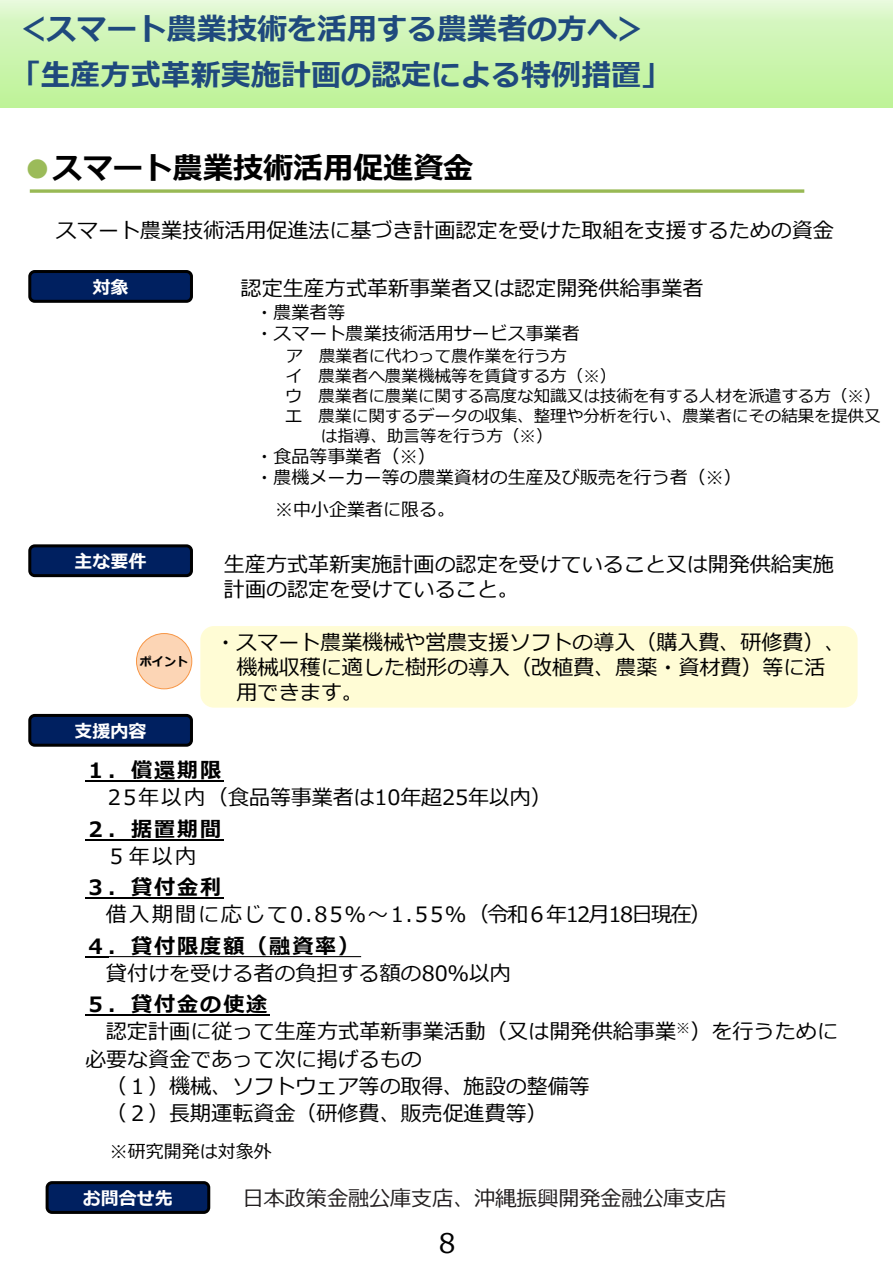
<style>
.page{position:relative;width:893px;height:1264px;background:#fff}
.page>*{position:absolute;margin:0;border:0;box-sizing:border-box;transform-origin:0 0}
.t1{font:700 30px "Meiryo";color:#1f497d}
.t2{font:700 30px "Meiryo";color:#000}
.t3{font:27px "Meiryo";color:#000}
.t4{font:21px/25.2px "Meiryo";color:#000}
.t5{font:700 21px "Meiryo";letter-spacing:.095em;color:#000}
.t6{font:21px "Meiryo";letter-spacing:-.065em;color:#000}
.t7{font:21px "Meiryo";color:#231f20}
.t8{font:18px "Meiryo";color:#000}
.t9{font:700 18px "Meiryo";color:#fff}
.t10{font:16.5px "Meiryo";color:#000}
.t11{font:700 12px "Meiryo";color:#000}
.s1{color:#9bbb59}
</style>
<div class="page">
<div style="left:0;top:0;width:892px;height:107px;background:linear-gradient(to bottom,#e0f8d1,#bcf394)"></div>
<svg style="left:30px;top:189px;width:774px;height:4px;background:#a7c36e"></svg>
<div style="left:28px;top:270px;width:165px;height:33px;background:#002060;border:3px solid #000;border-radius:5px"></div>
<div style="left:28px;top:544px;width:165px;height:33px;background:#002060;border:3px solid #000;border-radius:5px"></div>
<div style="left:28px;top:713px;width:165px;height:33px;background:#002060;border:3px solid #000;border-radius:5px"></div>
<div style="left:46px;top:1180px;width:164px;height:33px;background:#002060;border:3px solid #000;border-radius:5px"></div>
<div style="left:200px;top:626px;width:657px;height:81px;background:#fffcd5;border-radius:14px"></div>
<div style="left:136px;top:633px;width:56px;height:55px;background:#fcd5b5;border-radius:50%"></div>
<div style="left:136px;top:633px;width:56px;height:56px;border:1px solid #f79646;border-radius:50%"></div>
<svg style="left:85px;top:780px;width:23px;height:1px"></svg>
<hr style="left:108px;top:780px;width:115px;height:1px;background:#000">
<hr style="left:108px;top:838px;width:115px;height:1px;background:#000">
<hr style="left:85px;top:897px;width:46px;height:1px;background:#000">
<hr style="left:131px;top:897px;width:92px;height:1px;background:#000">
<hr style="left:85px;top:1014px;width:184px;height:1px;background:#000">
<p class="t1" style="left:16px;top:8px;width:632px">＜スマート農業技術を活用する農業者の方へ＞</p>
<p class="t1" style="left:10px;top:54px;width:662px">「生産方式革新実施計画の認定による特例措置」</p>
<p class="t2" style="left:23px;top:147px;width:452px"><span class="s1">●</span>スマート農業技術活用促進資金</p>
<p class="t4" style="left:56px;top:219px;width:779px">スマート農業技術活用促進法に基づき計画認定を受けた取組を支援するための資金</p>
<p class="t9" style="left:92px;top:274px;width:37px">対象</p>
<p class="t9" style="left:74px;top:548px;width:73px">主な要件</p>
<p class="t11" style="left:140px;top:653px;width:50px">ポイント</p>
<p class="t9" style="left:74px;top:718px;width:73px">支援内容</p>
<p class="t4" style="left:241px;top:276px;width:464px">認定生産方式革新事業者又は認定開発供給事業者</p>
<p class="t8" style="left:255px;top:299px;width:91px">・農業者等</p>
<p class="t8" style="left:255px;top:321px;width:325px">・スマート農業技術活用サービス事業者</p>
<p class="t10" style="left:286px;top:344px;width:282px">ア 農業者に代わって農作業を行う方</p>
<p class="t10" style="left:286px;top:364px;width:332px">イ 農業者へ農業機械等を賃貸する方（※）</p>
<p class="t10" style="left:285px;top:384px;width:596px">ウ 農業者に農業に関する高度な知識又は技術を有する人材を派遣する方（※）</p>
<p class="t10" style="left:285px;top:404px;width:596px">エ 農業に関するデータの収集、整理や分析を行い、農業者にその結果を提供又</p>
<p class="t10" style="left:321px;top:424px;width:233px">は指導、助言等を行う方（※）</p>
<p class="t8" style="left:255px;top:443px;width:181px">・食品等事業者（※）</p>
<p class="t8" style="left:255px;top:465px;width:487px">・農機メーカー等の農業資材の生産及び販売を行う者（※）</p>
<p class="t8" style="left:275px;top:497px;width:182px">※中小企業者に限る。</p>
<p class="t4" style="left:224px;top:553px;width:611px">生産方式革新実施計画の認定を受けていること又は開発供給実施計画の認定を受けていること。</p>
<p class="t4" style="left:236px;top:630px;width:610px;text-indent:-21px">・スマート農業機械や営農支援ソフトの導入（購入費、研修費）、機械収穫に適した樹形の導入（改植費、農薬・資材費）等に活用できます。</p>
<p class="t5" style="left:85px;top:755px;width:138px">１．償還期限</p>
<p class="t4" style="left:108px;top:786px;width:445px">25年以内（食品等事業者は10年超25年以内）</p>
<p class="t5" style="left:85px;top:814px;width:138px">２．据置期間</p>
<p class="t4" style="left:106px;top:844px;width:92px">５年以内</p>
<p class="t5" style="left:85px;top:872px;width:138px">３．貸付金利</p>
<p class="t6" style="left:106px;top:899px;width:606px">借入期間に応じて0.85％～1.55％（令和６年12月18日現在）</p>
<p class="t5" style="left:85px;top:931px;width:276px">４．貸付限度額（融資率）</p>
<p class="t4" style="left:106px;top:961px;width:406px">貸付けを受ける者の負担する額の80％以内</p>
<p class="t5" style="left:85px;top:989px;width:184px">５．貸付金の使途</p>
<p class="t4" style="left:85px;top:1019px;width:754px;line-height:27px;text-indent:21px">認定計画に従って生産方式革新事業活動（又は開発供給事業<sup>※</sup>）を行うために必要な資金であって次に掲げるもの</p>
<p class="t4" style="left:106px;top:1074px;width:485px">（１）機械、ソフトウェア等の取得、施設の整備等</p>
<p class="t4" style="left:106px;top:1101px;width:443px">（２）長期運転資金（研修費、販売促進費等）</p>
<p class="t8" style="left:110px;top:1139px;width:163px">※研究開発は対象外</p>
<p class="t9" style="left:83px;top:1185px;width:91px">お問合せ先</p>
<p class="t7" style="left:243px;top:1183px;width:485px">日本政策金融公庫支店、沖縄振興開発金融公庫支店</p>
<p class="t3" style="left:439px;top:1224px;width:18px">8</p>
</div>
